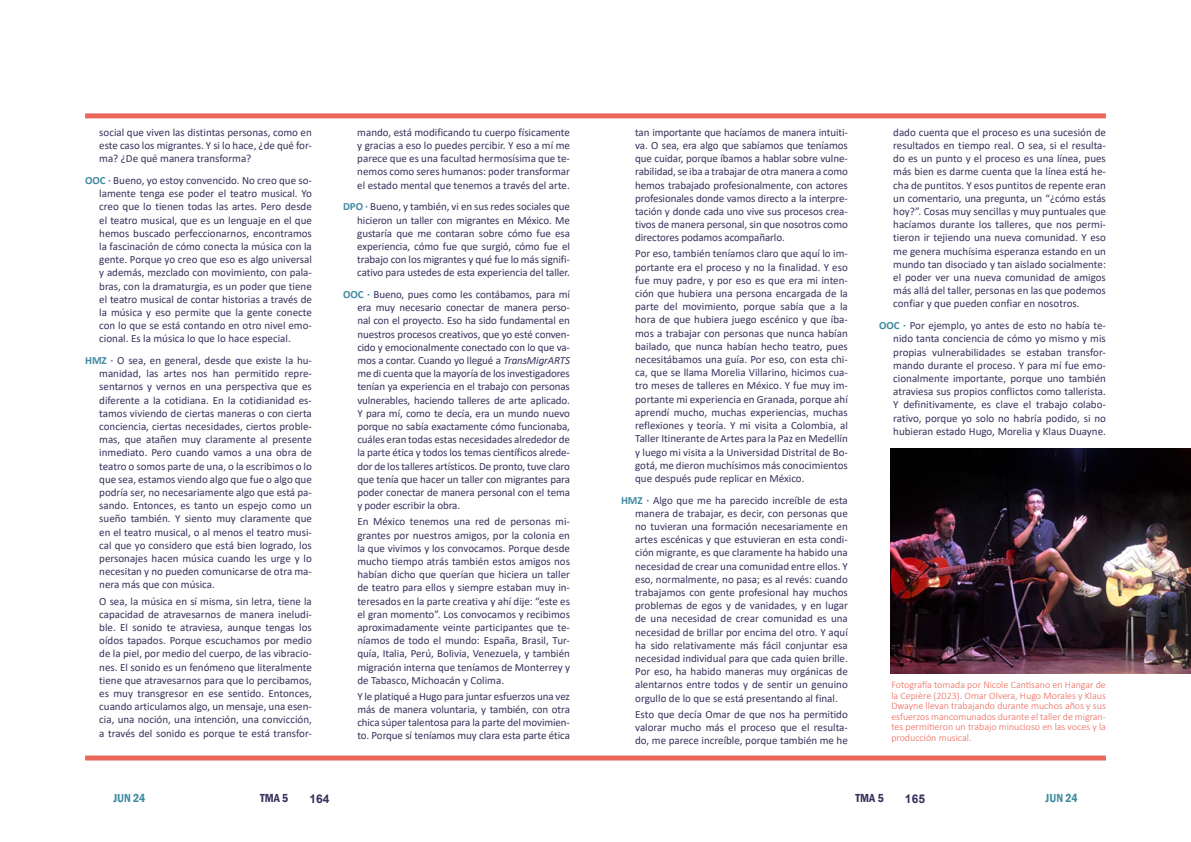
<style>
.page{position:relative;width:1191px;height:842px;background:#fff}
.page>*{position:absolute;margin:0;border:0;box-sizing:border-box;transform-origin:0 0}
.t1{font:600 condensed 12px "Franklin Gothic";color:#408ba0}
.t2{font:600 condensed 12px "Franklin Gothic";color:#37315b}
.t3{font:700 12px "Arial";color:#37315b}
.t4{font:11px/13.2px "Calibri";color:#37315b;text-align:justify}
.t5{font:300 10px/10.6px "Calibri";color:#eb675a;text-align:justify}
.s1{font-weight:700;color:#408ba0}
.s2{font-style:italic}
</style>
<div class="page">
<div style="left:85px;top:113px;width:1021px;height:5px;background:#eb675a"></div>
<div style="left:85px;top:755px;width:1021px;height:5px;background:#eb675a"></div>
<img style="left:890px;top:449px;width:301px;height:225px">
<p class="t4" style="left:99px;top:125px;width:214px">social que viven las distintas personas, como en este caso los migrantes. Y si lo hace, ¿de qué for&shy;ma? ¿De qué manera transforma?</p>
<p class="t4" style="left:99px;top:173px;width:214px;text-indent:-14px"><span class="s1">OOC ·</span> Bueno, yo estoy convencido. No creo que so&shy;lamente tenga ese poder el teatro musical. Yo creo que lo tienen todas las artes. Pero desde el teatro musical, que es un lenguaje en el que hemos buscado perfeccionarnos, encontramos la fascinación de cómo conecta la música con la gente. Porque yo creo que eso es algo universal y además, mezclado con movimiento, con pala&shy;bras, con la dramaturgia, es un poder que tiene el teatro musical de contar historias a través de la música y eso permite que la gente conecte con lo que se está contando en otro nivel emo&shy;cional. Es la música lo que lo hace especial.</p>
<p class="t4" style="left:99px;top:353px;width:214px;text-indent:-14px"><span class="s1">HMZ ·</span> O sea, en general, desde que existe la hu&shy;manidad, las artes nos han permitido repre&shy;sentarnos y vernos en una perspectiva que es diferente a la cotidiana. En la cotidianidad es&shy;tamos viviendo de ciertas maneras o con cierta conciencia, ciertas necesidades, ciertos proble&shy;mas, que atañen muy claramente al presente inmediato. Pero cuando vamos a una obra de teatro o somos parte de una, o la escribimos o lo que sea, estamos viendo algo que fue o algo que podría ser, no necesariamente algo que está pa&shy;sando. Entonces, es tanto un espejo como un sueño también. Y siento muy claramente que en el teatro musical, o al menos el teatro musi&shy;cal que yo considero que está bien logrado, los personajes hacen música cuando les urge y lo necesitan y no pueden comunicarse de otra ma&shy;nera más que con música.</p>
<p class="t4" style="left:99px;top:594px;width:214px">O sea, la música en sí misma, sin letra, tiene la capacidad de atravesarnos de manera ineludi&shy;ble. El sonido te atraviesa, aunque tengas los oídos tapados. Porque escuchamos por medio de la piel, por medio del cuerpo, de las vibracio&shy;nes. El sonido es un fenómeno que literalmente tiene que atravesarnos para que lo percibamos, es muy transgresor en ese sentido. Entonces, cuando articulamos algo, un mensaje, una esen&shy;cia, una noción, una intención, una convicción, a través del sonido es porque te está transfor-</p>
<p class="t4" style="left:357px;top:125px;width:214px">mando, está modificando tu cuerpo físicamente y gracias a eso lo puedes percibir. Y eso a mí me parece que es una facultad hermosísima que te&shy;nemos como seres humanos: poder transformar el estado mental que tenemos a través del arte.</p>
<p class="t4" style="left:357px;top:200px;width:214px;text-indent:-14px"><span class="s1">DPO ·</span> Bueno, y también, vi en sus redes sociales que hicieron un taller con migrantes en México. Me gustaría que me contaran sobre cómo fue esa experiencia, cómo fue que surgió, cómo fue el trabajo con los migrantes y qué fue lo más signifi&shy;cativo para ustedes de esta experiencia del taller.</p>
<p class="t4" style="left:357px;top:287px;width:214px;text-indent:-14px"><span class="s1">OOC ·</span> Bueno, pues como les contábamos, para mí era muy necesario conectar de manera perso&shy;nal con el proyecto. Eso ha sido fundamental en nuestros procesos creativos, que yo esté conven&shy;cido y emocionalmente conectado con lo que va&shy;mos a contar. Cuando yo llegué a <span class="s2">TransMigrARTS </span>me di cuenta que la mayoría de los investigadores tenían ya experiencia en el trabajo con personas vulnerables, haciendo talleres de arte aplicado.<br>Y para mí, como te decía, era un mundo nuevo porque no sabía exactamente cómo funcionaba, cuáles eran todas estas necesidades alrededor de la parte ética y todos los temas científicos alrede&shy;dor de los talleres artísticos. De pronto, tuve claro que tenía que hacer un taller con migrantes para poder conectar de manera personal con el tema y poder escribir la obra.</p>
<p class="t4" style="left:357px;top:515px;width:214px">En México tenemos una red de personas mi&shy;grantes por nuestros amigos, por la colonia en la que vivimos y los convocamos. Porque desde mucho tiempo atrás también estos amigos nos habían dicho que querían que hiciera un taller de teatro para ellos y siempre estaban muy in&shy;teresados en la parte creativa y ahí dije: “este es el gran momento”. Los convocamos y recibimos aproximadamente veinte participantes que te&shy;níamos de todo el mundo: España, Brasil, Tur&shy;quía, Italia, Perú, Bolivia, Venezuela, y también migración interna que teníamos de Monterrey y de Tabasco, Michoacán y Colima.</p>
<p class="t4" style="left:357px;top:689px;width:214px">Y le platiqué a Hugo para juntar esfuerzos una vez más de manera voluntaria, y también, con otra chica súper talentosa para la parte del movimien&shy;to. Porque sí teníamos muy clara esta parte ética</p>
<p class="t4" style="left:635px;top:125px;width:214px">tan importante que hacíamos de manera intuiti&shy;va. O sea, era algo que sabíamos que teníamos que cuidar, porque íbamos a hablar sobre vulne&shy;rabilidad, se iba a trabajar de otra manera a como hemos trabajado profesionalmente, con actores profesionales donde vamos directo a la interpre&shy;tación y donde cada uno vive sus procesos crea&shy;tivos de manera personal, sin que nosotros como directores podamos acompañarlo.</p>
<p class="t4" style="left:635px;top:247px;width:214px">Por eso, también teníamos claro que aquí lo im&shy;portante era el proceso y no la finalidad. Y eso fue muy padre, y por eso es que era mi inten&shy;ción que hubiera una persona encargada de la parte del movimiento, porque sabía que a la hora de que hubiera juego escénico y que íba&shy;mos a trabajar con personas que nunca habían bailado, que nunca habían hecho teatro, pues necesitábamos una guía. Por eso, con esta chi&shy;ca, que se llama Morelia Villarino, hicimos cua&shy;tro meses de talleres en México. Y fue muy im&shy;portante mi experiencia en Granada, porque ahí aprendí mucho, muchas experiencias, muchas reflexiones y teoría. Y mi visita a Colombia, al Taller Itinerante de Artes para la Paz en Medellín y luego mi visita a la Universidad Distrital de Bo&shy;gotá, me dieron muchísimos más conocimientos que después pude replicar en México.</p>
<p class="t4" style="left:635px;top:493px;width:214px;text-indent:-14px"><span class="s1">HMZ ·</span> Algo que me ha parecido increíble de esta manera de trabajar, es decir, con personas que no tuvieran una formación necesariamente en artes escénicas y que estuvieran en esta condi&shy;ción migrante, es que claramente ha habido una necesidad de crear una comunidad entre ellos. Y eso, normalmente, no pasa; es al revés: cuando trabajamos con gente profesional hay muchos problemas de egos y de vanidades, y en lugar de una necesidad de crear comunidad es una necesidad de brillar por encima del otro. Y aquí ha sido relativamente más fácil conjuntar esa necesidad individual para que cada quien brille.<br>Por eso, ha habido maneras muy orgánicas de alentarnos entre todos y de sentir un genuino orgullo de lo que se está presentando al final.</p>
<p class="t4" style="left:635px;top:707px;width:214px">Esto que decía Omar de que nos ha permitido valorar mucho más el proceso que el resulta&shy;do, me parece increíble, porque también me he</p>
<p class="t4" style="left:893px;top:125px;width:214px">dado cuenta que el proceso es una sucesión de resultados en tiempo real. O sea, si el resulta&shy;do es un punto y el proceso es una línea, pues más bien es darme cuenta que la línea está he&shy;cha de puntitos. Y esos puntitos de repente eran un comentario, una pregunta, un “¿cómo estás hoy?”. Cosas muy sencillas y muy puntuales que hacíamos durante los talleres, que nos permi&shy;tieron ir tejiendo una nueva comunidad. Y eso me genera muchísima esperanza estando en un mundo tan disociado y tan aislado socialmente: el poder ver una nueva comunidad de amigos más allá del taller, personas en las que podemos confiar y que pueden confiar en nosotros.</p>
<p class="t4" style="left:893px;top:319px;width:214px;text-indent:-14px"><span class="s1">OOC ·</span> Por ejemplo, yo antes de esto no había te&shy;nido tanta conciencia de cómo yo mismo y mis propias vulnerabilidades se estaban transfor&shy;mando durante el proceso. Y para mí fue emo&shy;cionalmente importante, porque uno también atraviesa sus propios conflictos como tallerista.<br>Y definitivamente, es clave el trabajo colabo&shy;rativo, porque yo solo no habría podido, si no hubieran estado Hugo, Morelia y Klaus Duayne.</p>
<p class="t5" style="left:891px;top:679px;width:216px">Fotografía tomada por Nicole Cantisano en Hangar de la Cepière (2023). Omar Olvera, Hugo Morales y Klaus Dwayne llevan trabajando durante muchos años y sus esfuerzos mancomunados durante el taller de migran&shy;tes permitieron un trabajo minucioso en las voces y la producción musical.</p>
<p class="t1" style="left:113px;top:790px;width:33px">JUN 24</p>
<p class="t2" style="left:260px;top:790px;width:30px">TMA 5</p>
<p class="t3" style="left:309px;top:790px;width:22px">164</p>
<p class="t2" style="left:855px;top:790px;width:30px">TMA 5</p>
<p class="t3" style="left:905px;top:790px;width:22px">165</p>
<p class="t1" style="left:1045px;top:790px;width:33px">JUN 24</p>
</div>
